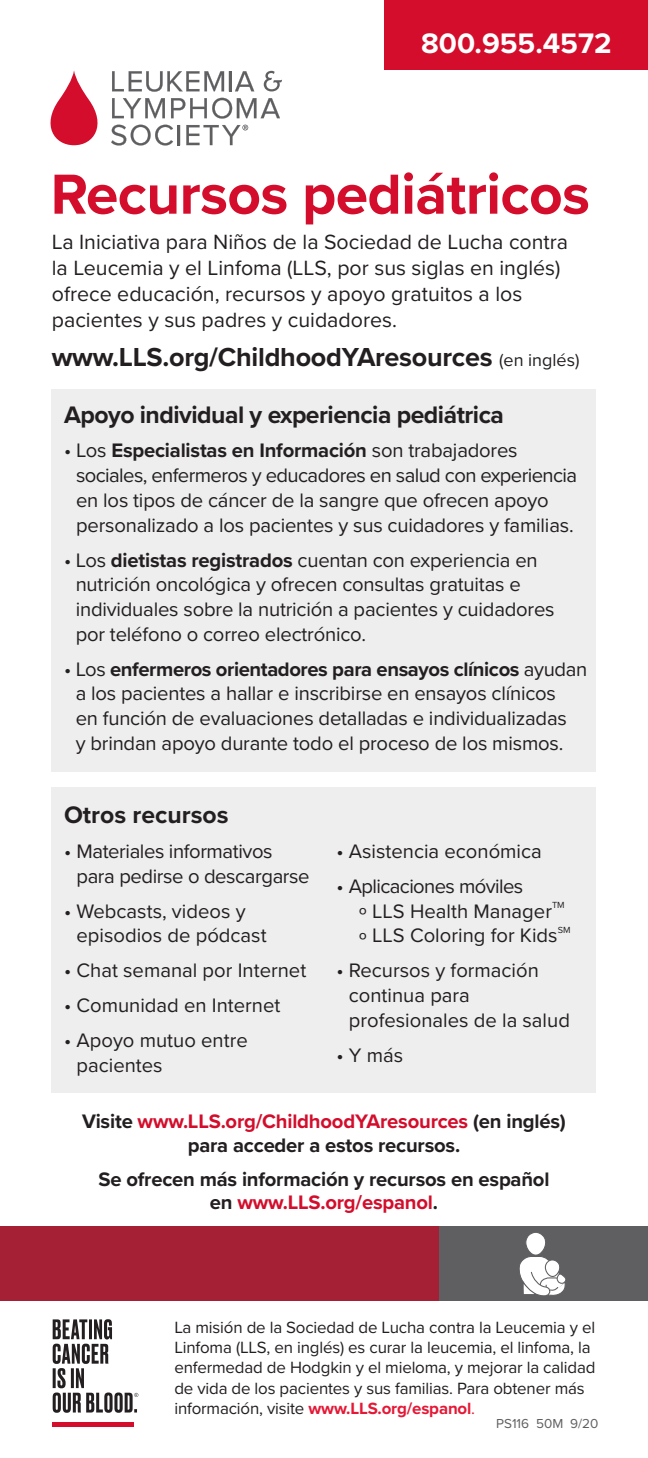
<style>
.page{position:relative;width:648px;height:1458px;background:#fff}
.page>*{position:absolute;margin:0;border:0;box-sizing:border-box;transform-origin:0 0}
.t1{font:700 58.5px "Proxima Nova";letter-spacing:-.01em;color:#d30d2b}
.t2{font:700 29.25px "Proxima Nova";color:#fff}
.t3{font:700 27px "Proxima Nova";letter-spacing:-.01em;color:#231f20}
.t4{font:700 24.75px "Proxima Nova";letter-spacing:-.02em;color:#231f20}
.t5{font:700 24.75px "Proxima Nova";color:#231f20}
.t6{font:21.38px/25.9px "Proxima Nova";color:#231f20}
.t7{font:20.25px/24.8px "Proxima Nova";letter-spacing:-.01em;color:#231f20}
.t8{font:700 20.25px/23.6px "Proxima Nova";letter-spacing:-.01em;color:#231f20;text-align:center}
.t9{font:20.25px "Proxima Nova";letter-spacing:-.03em;color:#231f20}
.t10{font:16.88px/20.2px "Proxima Nova";letter-spacing:-.01em;color:#231f20}
.t11{font:13.5px "Proxima Nova";color:#5f5f62}
.t12{font:9.22px "Proxima Nova";color:#231f20}
.s1{font-weight:400;font-size:18px}
.s2{font-weight:700}
.s3{color:#d30d2b}
.s4{font-weight:700;color:#e51836}
.s5{color:#e51836}
</style>
<div class="page">
<div style="left:52px;top:389px;width:544px;height:383px;background:#eeeeef"></div>
<div style="left:52px;top:787px;width:544px;height:306px;background:#eeeeef"></div>
<svg style="left:51px;top:70px;width:231px;height:76px"></svg>
<div style="left:0;top:1226px;width:648px;height:75px;background:#5f5f62"></div>
<div style="left:0;top:1226px;width:439px;height:75px;background:#a62035"></div>
<div style="left:385px;top:0;width:263px;height:70px;background:#d30d2b"></div>
<div style="left:53px;top:1422px;width:81px;height:5px;background:#d30d2b"></div>
<svg style="left:53px;top:1319px;width:85px;height:94px"></svg>
<svg style="left:519px;top:1232px;width:47px;height:64px"></svg>
<p class="t2" style="left:421px;top:22px;width:192px">800.955.4572</p>
<p class="t1" style="left:51px;top:151px;width:541px">Recursos pediátricos</p>
<p class="t6" style="left:52px;top:228px;width:518px">La Iniciativa para Niños de la Sociedad de Lucha contra la Leucemia y el Linfoma (LLS, por sus siglas en inglés) ofrece educación, recursos y apoyo gratuitos a los pacientes y sus padres y cuidadores.</p>
<p class="t3" style="left:52px;top:337px;width:529px">www.LLS.org/ChildhoodYAresources <span class="s1">(en inglés)</span></p>
<p class="t4" style="left:64px;top:396px;width:442px">Apoyo individual y experiencia pediátrica</p>
<p class="t7" style="left:76px;top:437px;width:503px;text-indent:-12px">• Los <span class="s2">Especialistas en Información</span> son trabajadores sociales, enfermeros y educadores en salud con experiencia en los tipos de cáncer de la sangre que ofrecen apoyo personalizado a los pacientes y sus cuidadores y familias.</p>
<p class="t7" style="left:76px;top:547px;width:481px;text-indent:-12px">• Los <span class="s2">dietistas registrados</span> cuentan con experiencia en nutrición oncológica y ofrecen consultas gratuitas e individuales sobre la nutrición a pacientes y cuidadores por teléfono o correo electrónico.</p>
<p class="t7" style="left:76px;top:656px;width:513px;text-indent:-12px">• Los <span class="s2">enfermeros orientadores para ensayos clínicos</span> ayudan a los pacientes a hallar e inscribirse en ensayos clínicos<br>en función de evaluaciones detalladas e individualizadas<br>y brindan apoyo durante todo el proceso de los mismos.</p>
<p class="t5" style="left:64px;top:797px;width:166px">Otros recursos</p>
<p class="t7" style="left:76px;top:838px;width:235px;text-indent:-12px">• Materiales informativos para pedirse o descargarse</p>
<p class="t7" style="left:77px;top:898px;width:192px;text-indent:-12px">• Webcasts, videos y episodios de pódcast</p>
<p class="t7" style="left:64px;top:957px;width:244px">• Chat semanal por Internet</p>
<p class="t7" style="left:64px;top:992px;width:218px">• Comunidad en Internet</p>
<p class="t7" style="left:77px;top:1027px;width:173px;text-indent:-12px">• Apoyo mutuo entre pacientes</p>
<p class="t7" style="left:336px;top:838px;width:207px">• Asistencia económica</p>
<p class="t9" style="left:336px;top:871px;width:188px">• Aplicaciones móviles</p>
<p class="t7" style="left:359px;top:898px;width:195px">º LLS Health Manager</p>
<p class="t12" style="left:552px;top:898px;width:14px">TM</p>
<p class="t7" style="left:359px;top:922px;width:200px">º LLS Coloring for Kids</p>
<p class="t12" style="left:558px;top:923px;width:14px">SM</p>
<p class="t7" style="left:349px;top:957px;width:223px;text-indent:-12px">• Recursos y formación continua para profesionales de la salud</p>
<p class="t7" style="left:336px;top:1042px;width:68px">• Y más</p>
<p class="t8" style="left:82px;top:1109px;width:485px">Visite <span class="s3">www.LLS.org/ChildhoodYAresources</span> (en inglés) para acceder a estos recursos.</p>
<p class="t8" style="left:98px;top:1166px;width:453px">Se ofrecen más información y recursos en español en <span class="s3">www.LLS.org/espanol</span>.</p>
<p class="t10" style="left:174px;top:1316px;width:423px">La misión de la Sociedad de Lucha contra la Leucemia y el Linfoma (LLS, en inglés) es curar la leucemia, el linfoma, la enfermedad de Hodgkin y el mieloma, y mejorar la calidad de vida de los pacientes y sus familias. Para obtener más información, visite <span class="s4">www.LLS.org/espanol</span><span class="s5">.</span></p>
<p class="t11" style="left:496px;top:1414px;width:104px">PS116 50M 9/20</p>
</div>
